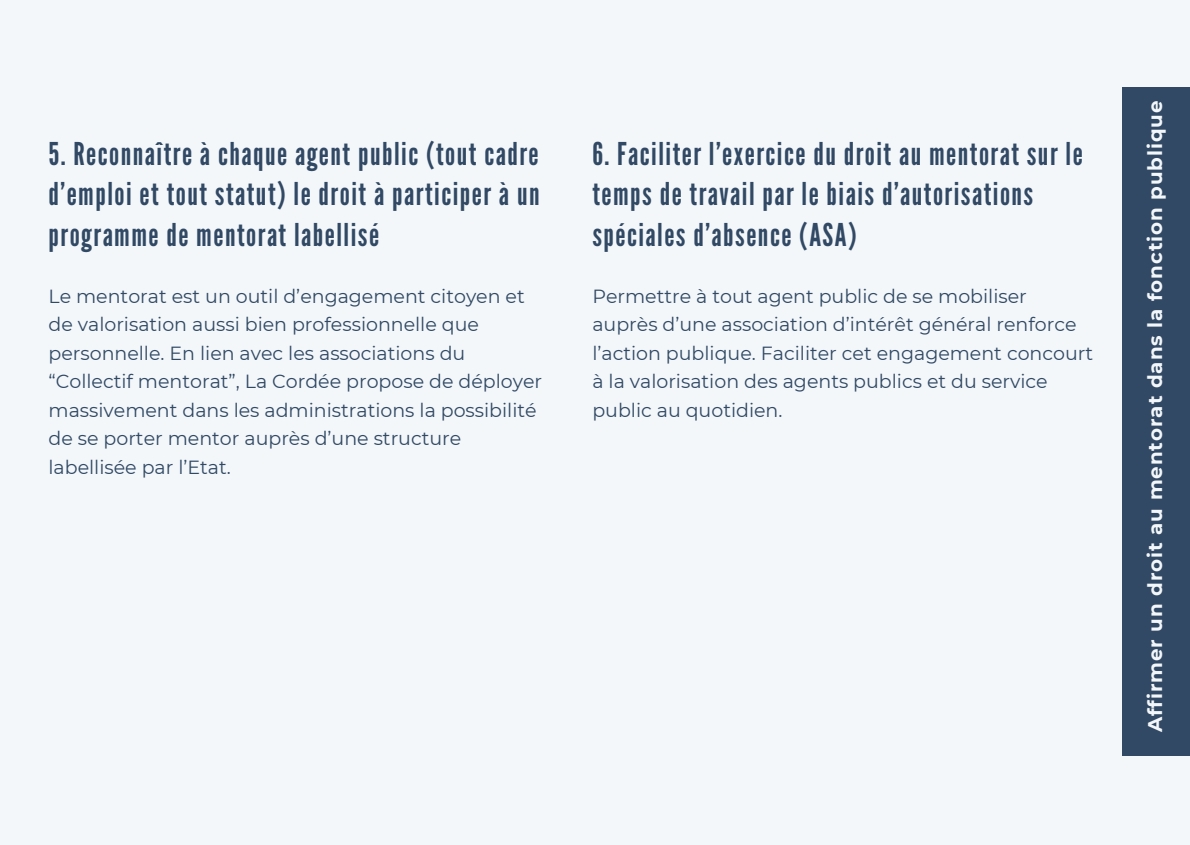
<style>
.page{position:relative;width:1190px;height:845px;background:#fff}
.page>*{position:absolute;margin:0;border:0;box-sizing:border-box;transform-origin:0 0}
.t1{font:31.4px/40.2px "League Gothic";letter-spacing:.045em;color:#314964;text-align:justify}
.t2{font:700 19.8px "Montserrat";letter-spacing:.045em;color:#f3f7fa}
.t3{font:19px/28.4px "Montserrat";color:#314964}
</style>
<div class="page">
<div style="left:0;top:0;width:1190px;height:844px;background:#f3f7fa"></div>
<div style="left:1122px;top:87px;width:68px;height:669px;background:#314964"></div>
<h1 class="t1" style="left:49px;top:134px;width:493px">5. Reconnaître à chaque agent public (tout cadre d’emploi et tout statut) le droit à participer à un programme de mentorat labellisé</h1>
<h1 class="t1" style="left:592px;top:134px;width:492px;text-align:left">6. Faciliter l’exercice du droit au mentorat sur le temps de travail par le biais d’autorisations spéciales d’absence (ASA)</h1>
<p class="t3" style="left:49px;top:282px;width:495px">Le mentorat est un outil d’engagement citoyen et de valorisation aussi bien professionnelle que personnelle. En lien avec les associations du “Collectif mentorat”, La Cordée propose de déployer massivement dans les administrations la possibilité de se porter mentor auprès d’une structure labellisée par l’Etat.</p>
<p class="t3" style="left:592px;top:282px;width:502px">Permettre à tout agent public de se mobiliser auprès d’une association d’intérêt général renforce l’action publique. Faciliter cet engagement concourt à la valorisation des agents publics et du service public au quotidien.</p>
<p class="t2" style="left:1143px;top:732px;width:633px;rotate:-90deg">Affirmer un droit au mentorat dans la fonction publique</p>
</div>
